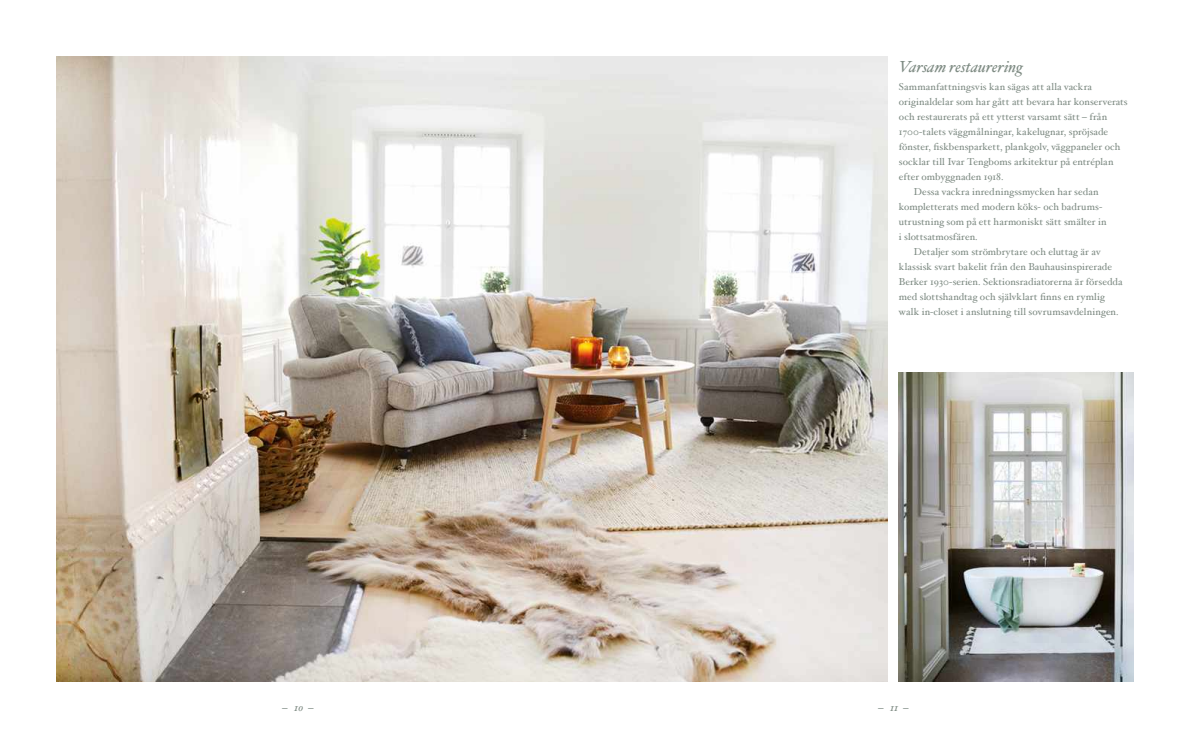
<style>
.page{position:relative;width:1191px;height:738px;background:#fff}
.page>*{position:absolute;margin:0;border:0;box-sizing:border-box;transform-origin:0 0}
.t1{font:italic 16px "Hoefler Text";color:#7d8a82}
.t2{font:italic 11px "Hoefler Text";color:#7d8a82}
.t3{font:10px "Hoefler Text";letter-spacing:.005em;color:#7d8a82}
</style>
<div class="page">
<img style="left:57px;top:57px;width:830px;height:623px">
<img style="left:899px;top:372px;width:234px;height:308px">
<h1 class="t1" style="left:899px;top:57px;width:125px">Varsam restaurering</h1>
<p class="t3" style="left:899px;top:80px;width:194px">Sammanfattningsvis kan sägas att alla vackra</p>
<p class="t3" style="left:899px;top:95px;width:230px">originaldelar som har gått att bevara har konserverats</p>
<p class="t3" style="left:899px;top:110px;width:210px">och restaurerats på ett ytterst varsamt sätt – från</p>
<p class="t3" style="left:899px;top:125px;width:211px">1700-talets väggmålningar, kakelugnar, spröjsade</p>
<p class="t3" style="left:899px;top:140px;width:223px">fönster, fiskbensparkett, plankgolv, väggpaneler och</p>
<p class="t3" style="left:899px;top:155px;width:216px">socklar till Ivar Tengboms arkitektur på entréplan</p>
<p class="t3" style="left:899px;top:170px;width:106px">efter ombyggnaden 1918.</p>
<p class="t3" style="left:914px;top:185px;width:186px">Dessa vackra inredningssmycken har sedan</p>
<p class="t3" style="left:899px;top:200px;width:205px">kompletterats med modern köks- och badrums-</p>
<p class="t3" style="left:899px;top:215px;width:209px">utrustning som på ett harmoniskt sätt smälter in</p>
<p class="t3" style="left:899px;top:230px;width:80px">i slottsatmosfären.</p>
<p class="t3" style="left:914px;top:245px;width:188px">Detaljer som strömbrytare och eluttag är av</p>
<p class="t3" style="left:899px;top:260px;width:215px">klassisk svart bakelit från den Bauhausinspirerade</p>
<p class="t3" style="left:899px;top:275px;width:225px">Berker 1930-serien. Sektionsradiatorerna är försedda</p>
<p class="t3" style="left:899px;top:290px;width:207px">med slottshandtag och självklart finns en rymlig</p>
<p class="t3" style="left:899px;top:305px;width:221px">walk in-closet i anslutning till sovrumsavdelningen.</p>
<p class="t2" style="left:282px;top:700px;width:32px">– 10 –</p>
<p class="t2" style="left:878px;top:700px;width:32px">– 11 –</p>
</div>
